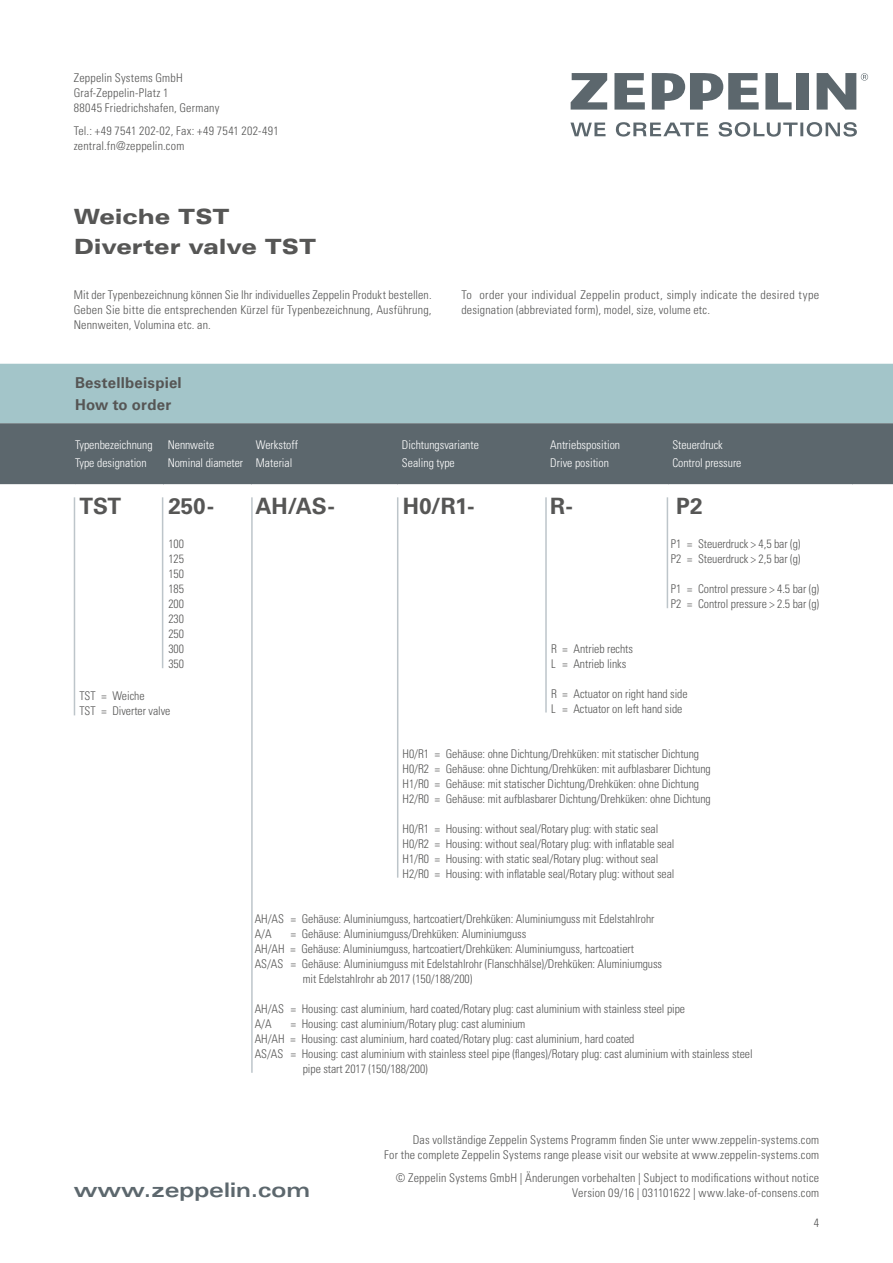
<style>
.page{position:relative;width:893px;height:1263px;background:#fff}
.page>*{position:absolute;margin:0;border:0;box-sizing:border-box;transform-origin:0 0}
.t1{font:700 22.5px "Univers LT Std";color:#565655}
.t2{font:900 expanded 21px/30px "Univers LT Std";letter-spacing:-.005em;color:#565655}
.t3{font:700 expanded 20.1px "Univers LT Std";color:#5c676d}
.t4{font:700 15px/22.5px "Univers LT Std";letter-spacing:.015em;color:#565655}
.t5{font:300 condensed 12px/15px "Univers LT Std";letter-spacing:-.005em;color:#565655}
.t6{font:300 condensed 12px/15px "Univers LT Std";letter-spacing:.015em;color:#565655;text-align:right}
.t7{font:300 condensed 12px/15px "Univers LT Std";letter-spacing:.02em;color:#565655}
.t8{font:300 condensed 12px/18px "Univers LT Std";color:#fff}
</style>
<div class="page">
<svg style="left:571px;top:73px;width:36px;height:37px"></svg>
<svg style="left:817px;top:73px;width:51px;height:37px"></svg>
<div style="left:796px;top:73px;width:12px;height:37px;background:#5c676d"></div>
<svg style="left:765px;top:73px;width:27px;height:37px"></svg>
<svg style="left:614px;top:73px;width:31px;height:37px"></svg>
<svg style="left:652px;top:73px;width:107px;height:37px"></svg>
<svg style="left:570px;top:122px;width:287px;height:15px"></svg>
<div style="left:0;top:364px;width:893px;height:59px;background:#a3c5c9"></div>
<div style="left:0;top:423px;width:893px;height:61px;background:#5c676d"></div>
<hr style="left:74px;top:497px;width:1px;height:218px;background:#bdc5ca">
<hr style="left:162px;top:497px;width:1px;height:171px;background:#bdc5ca">
<hr style="left:667px;top:497px;width:1px;height:111px;background:#bdc5ca">
<hr style="left:545px;top:497px;width:2px;height:215px;background:#bdc5ca">
<hr style="left:251px;top:497px;width:2px;height:576px;background:#bdc5ca">
<hr style="left:397px;top:497px;width:1px;height:381px;background:#bdc5ca">
<p class="t7" style="left:74px;top:70px;width:147px">Zeppelin Systems GmbH<br>Graf-Zeppelin-Platz 1<br>88045 Friedrichshafen, Germany</p>
<p class="t7" style="left:74px;top:124px;width:206px">Tel.: +49 7541 202-02, Fax: +49 7541 202-491 zentral.fn@zeppelin.com</p>
<h2 class="t2" style="left:74px;top:202px;width:244px">Weiche TST<br>Diverter valve TST</h2>
<p class="t5" style="left:74px;top:288px;width:359px;text-align:justify">Mit der Typenbezeichnung können Sie Ihr individuelles Zeppelin Produkt bestellen.<br>Geben Sie bitte die entsprechenden Kürzel für Typenbezeichnung, Ausführung, Nennweiten, Volumina etc. an.</p>
<p class="t7" style="left:461px;top:288px;width:359px">To order your individual Zeppelin product, simply indicate the desired type designation (abbreviated form), model, size, volume etc.</p>
<p class="t4" style="left:75px;top:371px;width:108px">Bestellbeispiel<br>How to order</p>
<p class="t8" style="left:75px;top:436px;width:79px">Typenbezeichnung<br>Type designation</p>
<p class="t8" style="left:168px;top:436px;width:77px">Nennweite<br>Nominal diameter</p>
<p class="t8" style="left:256px;top:436px;width:44px">Werkstoff<br>Material</p>
<p class="t8" style="left:402px;top:436px;width:79px">Dichtungsvariante<br>Sealing type</p>
<p class="t8" style="left:550px;top:436px;width:71px">Antriebsposition<br>Drive position</p>
<p class="t8" style="left:672px;top:436px;width:70px">Steuerdruck<br>Control pressure</p>
<h1 class="t1" style="left:79px;top:492px;width:43px">TST</h1>
<h1 class="t1" style="left:168px;top:492px;width:47px">250‐</h1>
<h1 class="t1" style="left:255px;top:492px;width:81px">AH/AS‐</h1>
<h1 class="t1" style="left:403px;top:492px;width:73px">H0/R1‐</h1>
<h1 class="t1" style="left:550px;top:492px;width:24px">R‐</h1>
<h1 class="t1" style="left:676px;top:492px;width:28px">P2</h1>
<p class="t5" style="left:168px;top:536px;width:17px;text-align:justify">100<br>125<br>150<br>185<br>200<br>230<br>250<br>300<br>350</p>
<p class="t5" style="left:79px;top:689px;width:92px">TST = Weiche<br>TST = Diverter valve</p>
<p class="t5" style="left:671px;top:536px;width:131px">P1 = Steuerdruck &gt; 4,5 bar (g)<br>P2 = Steuerdruck &gt; 2,5 bar (g)</p>
<p class="t5" style="left:671px;top:581px;width:150px">P1 = Control pressure &gt; 4.5 bar (g)<br>P2 = Control pressure &gt; 2.5 bar (g)</p>
<p class="t5" style="left:551px;top:641px;width:83px">R = Antrieb rechts<br>L = Antrieb links</p>
<p class="t5" style="left:551px;top:686px;width:138px">R = Actuator on right hand side<br>L = Actuator on left hand side</p>
<p class="t5" style="left:402px;top:746px;width:310px">H0/R1 = Gehäuse: ohne Dichtung/Drehküken: mit statischer Dichtung H0/R2 = Gehäuse: ohne Dichtung/Drehküken: mit aufblasbarer Dichtung H1/R0 = Gehäuse: mit statischer Dichtung/Drehküken: ohne Dichtung H2/R0 = Gehäuse: mit aufblasbarer Dichtung/Drehküken: ohne Dichtung</p>
<p class="t5" style="left:402px;top:821px;width:273px">H0/R1 = Housing: without seal/Rotary plug: with static seal H0/R2 = Housing: without seal/Rotary plug: with inflatable seal H1/R0 = Housing: with static seal/Rotary plug: without seal H2/R0 = Housing: with inflatable seal/Rotary plug: without seal</p>
<p class="t5" style="left:255px;top:911px;width:401px">AH/AS = Gehäuse: Aluminiumguss, hartcoatiert/Drehküken: Aluminiumguss mit Edelstahlrohr<br>A/A</p>
<p class="t5" style="left:291px;top:926px;width:237px">= Gehäuse: Aluminiumguss/Drehküken: Aluminiumguss</p>
<p class="t5" style="left:255px;top:941px;width:381px">AH/AH = Gehäuse: Aluminiumguss, hartcoatiert/Drehküken: Aluminiumguss, hartcoatiert</p>
<p class="t5" style="left:255px;top:956px;width:409px">AS/AS = Gehäuse: Aluminiumguss mit Edelstahlrohr (Flanschhälse)/Drehküken: Aluminiumguss</p>
<p class="t5" style="left:303px;top:971px;width:171px">mit Edelstahlrohr ab 2017 (150/188/200)</p>
<p class="t5" style="left:255px;top:1001px;width:432px">AH/AS = Housing: cast aluminium, hard coated/Rotary plug: cast aluminium with stainless steel pipe<br>A/A</p>
<p class="t5" style="left:291px;top:1016px;width:236px">= Housing: cast aluminium/Rotary plug: cast aluminium</p>
<p class="t5" style="left:255px;top:1031px;width:381px">AH/AH = Housing: cast aluminium, hard coated/Rotary plug: cast aluminium, hard coated</p>
<p class="t5" style="left:255px;top:1046px;width:499px">AS/AS = Housing: cast aluminium with stainless steel pipe (flanges)/Rotary plug: cast aluminium with stainless steel</p>
<p class="t5" style="left:303px;top:1061px;width:126px">pipe start 2017 (150/188/200)</p>
<h3 class="t3" style="left:74px;top:1178px;width:238px">www.zeppelin.com</h3>
<p class="t6" style="left:384px;top:1132px;width:436px">Das vollständige Zeppelin Systems Programm finden Sie unter www.zeppelin-systems.com<br>For the complete Zeppelin Systems range please visit our website at www.zeppelin-systems.com</p>
<p class="t6" style="left:396px;top:1171px;width:425px">© Zeppelin Systems GmbH | Änderungen vorbehalten | Subject to modifications without notice<br>Version 09/16 | 031101622 | www.lake-of-consens.com</p>
<p class="t5" style="left:814px;top:1215px;width:7px">4</p>
</div>
